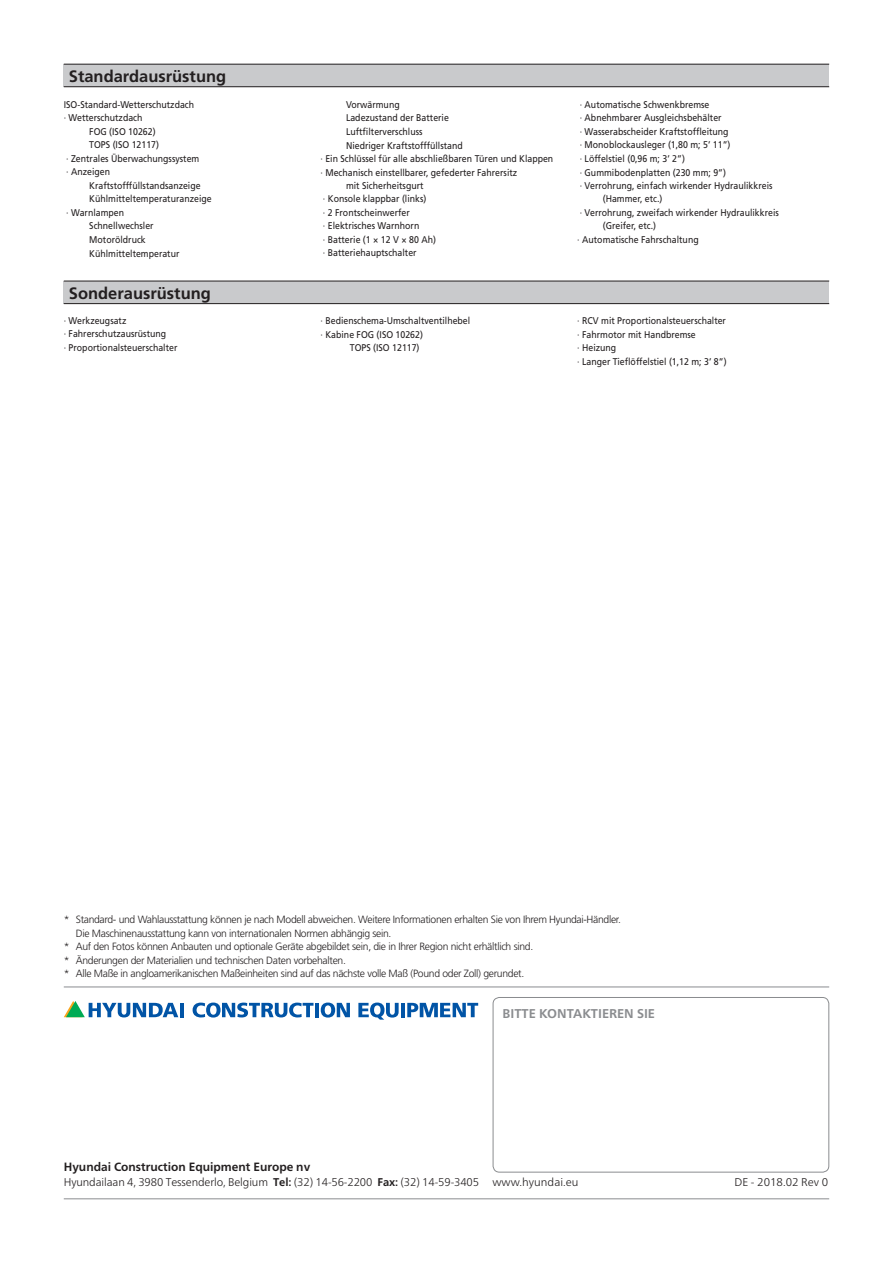
<style>
.page{position:relative;width:893px;height:1263px;background:#fff}
.page>*{position:absolute;margin:0;border:0;box-sizing:border-box;transform-origin:0 0}
.t1{font:700 16.5px "Frutiger LT Std";color:#231f20}
.t2{font:700 12.75px "Frutiger Neue LTW1 G";color:#8a8c8f}
.t3{font:700 12px "Frutiger Neue LTW1 G";color:#231f20}
.t4{font:300 11.25px "Frutiger Neue LTW1 G";letter-spacing:-.01em;color:#231f20}
.t5{font:300 10.5px "Frutiger LT Std";letter-spacing:-.03em;color:#231f20}
.t6{font:9.75px/13.5px "Frutiger LT Std";color:#231f20;scale:.9 1}
.s1{font-weight:700}
.s2{font-weight:500}
</style>
<div class="page">
<div style="left:64px;top:64px;width:765px;height:23px;background:#c9cacc"></div>
<hr style="left:64px;top:64px;width:765px;height:1px;background:#231f20">
<hr style="left:64px;top:86px;width:765px;height:1px;background:#231f20">
<div style="left:64px;top:281px;width:765px;height:23px;background:#c9cacc"></div>
<hr style="left:64px;top:281px;width:765px;height:1px;background:#231f20">
<hr style="left:64px;top:303px;width:765px;height:1px;background:#231f20">
<svg style="left:64px;top:1001px;width:114px;height:16px"></svg>
<hr style="left:180px;top:1003px;width:4px;height:14px;background:#0154a6">
<svg style="left:193px;top:1002px;width:120px;height:15px"></svg>
<hr style="left:315px;top:1003px;width:4px;height:14px;background:#0154a6">
<svg style="left:321px;top:1002px;width:29px;height:15px"></svg>
<hr style="left:401px;top:1003px;width:4px;height:14px;background:#0154a6">
<svg style="left:407px;top:1003px;width:71px;height:14px"></svg>
<svg style="left:358px;top:1002px;width:41px;height:18px"></svg>
<div style="left:493px;top:997px;width:336px;height:175px;border:1px solid #8a8c8f;border-radius:6px"></div>
<hr style="left:64px;top:986px;width:765px;height:1px;background:#8a8c8f">
<hr style="left:64px;top:1198px;width:765px;height:1px;background:#8a8c8f">
<h1 class="t1" style="left:69px;top:66px;width:159px">Standardausrüstung</h1>
<p class="t6" style="left:64px;top:98px;width:146px">ISO-Standard-Wetterschutzdach</p>
<p class="t6" style="left:64px;top:111px;width:89px">· Wetterschutzdach</p>
<p class="t6" style="left:89px;top:125px;width:75px">FOG (ISO 10262)</p>
<p class="t6" style="left:89px;top:138px;width:79px">TOPS (ISO 12117)</p>
<p class="t6" style="left:66px;top:152px;width:149px">· Zentrales Überwachungssystem</p>
<p class="t6" style="left:66px;top:165px;width:50px">· Anzeigen</p>
<p class="t6" style="left:89px;top:179px;width:125px">Kraftstofffüllstandsanzeige</p>
<p class="t6" style="left:89px;top:192px;width:138px">Kühlmitteltemperaturanzeige</p>
<p class="t6" style="left:66px;top:206px;width:66px">· Warnlampen</p>
<p class="t6" style="left:89px;top:219px;width:73px">Schnellwechsler</p>
<p class="t6" style="left:89px;top:233px;width:64px">Motoröldruck</p>
<p class="t6" style="left:89px;top:246px;width:102px">Kühlmitteltemperatur</p>
<h1 class="t1" style="left:69px;top:283px;width:144px">Sonderausrüstung</h1>
<p class="t6" style="left:346px;top:98px;width:61px">Vorwärmung</p>
<p class="t6" style="left:346px;top:111px;width:116px">Ladezustand der Batterie</p>
<p class="t6" style="left:346px;top:125px;width:87px">Luftfilterverschluss</p>
<p class="t6" style="left:346px;top:138px;width:131px">Niedriger Kraftstofffüllstand</p>
<p class="t6" style="left:321px;top:152px;width:260px">· Ein Schlüssel für alle abschließbaren Türen und Klappen</p>
<p class="t6" style="left:321px;top:165px;width:220px">· Mechanisch einstellbarer, gefederter Fahrersitz</p>
<p class="t6" style="left:346px;top:179px;width:88px">mit Sicherheitsgurt</p>
<p class="t6" style="left:323px;top:192px;width:116px">· Konsole klappbar (links)</p>
<p class="t6" style="left:323px;top:206px;width:98px">· 2 Frontscheinwerfer</p>
<p class="t6" style="left:323px;top:219px;width:109px">· Elektrisches Warnhorn</p>
<p class="t6" style="left:323px;top:233px;width:127px">· Batterie (1 × 12 V × 80 Ah)</p>
<p class="t6" style="left:323px;top:246px;width:106px">· Batteriehauptschalter</p>
<p class="t6" style="left:64px;top:314px;width:128px">· Werkzeugsatz<br>· Fahrerschutzausrüstung<br>· Proportionalsteuerschalter</p>
<p class="t6" style="left:321px;top:314px;width:168px">· Bedienschema-Umschaltventilhebel</p>
<p class="t6" style="left:321px;top:327px;width:115px">· Kabine FOG (ISO 10262)</p>
<p class="t6" style="left:350px;top:341px;width:79px">TOPS (ISO 12117)</p>
<p class="t6" style="left:580px;top:98px;width:146px">· Automatische Schwenkbremse</p>
<p class="t6" style="left:580px;top:111px;width:159px">· Abnehmbarer Ausgleichsbehälter</p>
<p class="t6" style="left:580px;top:125px;width:167px">· Wasserabscheider Kraftstoffleitung</p>
<p class="t6" style="left:580px;top:138px;width:169px">· Monoblockausleger (1,80 m; 5’ 11”)</p>
<p class="t6" style="left:580px;top:152px;width:118px">· Löffelstiel (0,96 m; 3’ 2”)</p>
<p class="t6" style="left:580px;top:165px;width:164px">· Gummibodenplatten (230 mm; 9”)</p>
<p class="t6" style="left:580px;top:179px;width:216px">· Verrohrung, einfach wirkender Hydraulikkreis</p>
<p class="t6" style="left:603px;top:192px;width:68px">(Hammer, etc.)</p>
<p class="t6" style="left:580px;top:206px;width:223px">· Verrohrung, zweifach wirkender Hydraulikkreis</p>
<p class="t6" style="left:603px;top:219px;width:61px">(Greifer, etc.)</p>
<p class="t6" style="left:577px;top:233px;width:136px">· Automatische Fahrschaltung</p>
<p class="t6" style="left:577px;top:314px;width:167px">· RCV mit Proportionalsteuerschalter · Fahrmotor mit Handbremse<br>· Heizung<br>· Langer Tieflöffelstiel (1,12 m; 3’ 8”)</p>
<p class="t5" style="left:64px;top:914px;width:559px">* Standard- und Wahlausstattung können je nach Modell abweichen. Weitere Informationen erhalten Sie von Ihrem Hyundai-Händler.</p>
<p class="t5" style="left:76px;top:927px;width:317px">Die Maschinenausstattung kann von internationalen Normen abhängig sein.</p>
<p class="t5" style="left:64px;top:941px;width:471px">* Auf den Fotos können Anbauten und optionale Geräte abgebildet sein, die in Ihrer Region nicht erhältlich sind.</p>
<p class="t5" style="left:64px;top:954px;width:284px">* Änderungen der Materialien und technischen Daten vorbehalten.</p>
<p class="t5" style="left:64px;top:968px;width:462px">* Alle Maße in angloamerikanischen Maßeinheiten sind auf das nächste volle Maß (Pound oder Zoll) gerundet.</p>
<h2 class="t2" style="left:502px;top:1004px;width:154px">BITTE KONTAKTIEREN SIE</h2>
<p class="t3" style="left:64px;top:1158px;width:248px">Hyundai Construction Equipment Europe nv</p>
<p class="t4" style="left:64px;top:1174px;width:516px">Hyundailaan 4, 3980 Tessenderlo, Belgium <span class="s1">Tel</span><span class="s2">:</span> (32) 14-56-2200 <span class="s1">Fax</span><span class="s2">:</span> (32) 14-59-3405 www.hyundai.eu</p>
<p class="t4" style="left:734px;top:1174px;width:95px">DE - 2018.02 Rev 0</p>
</div>
